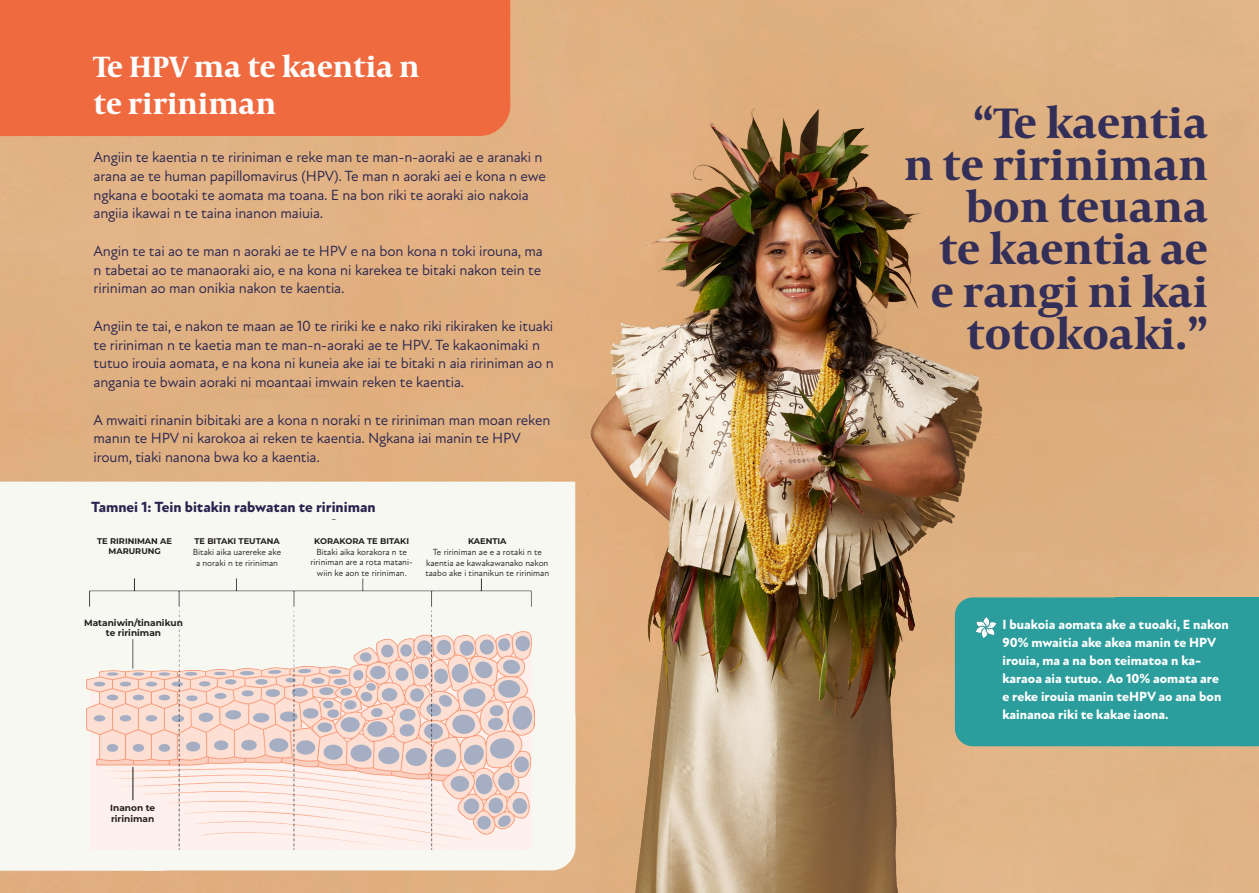
<style>
.page{position:relative;width:1259px;height:893px;background:#e0b081}
.page>*{position:absolute;margin:0;border:0;box-sizing:border-box;transform-origin:0 0}
.t1{font:700 43.65px/42.2px "Capitolium News 2";color:#332f58;text-align:right}
.t2{font:700 30px/37.5px "Capitolium News 2";color:#fff}
.Paragraph{font:15px/18.8px "New Atten";letter-spacing:-.01em;color:#28244f}
.Paragraph-2{font:800 15px "New Atten";color:#28244f}
.t3{font:800 13.5px/18px "New Atten";color:#fff}
.t4{font:9px/10.5px "New Atten";color:#231f20;text-align:center}
.t5{font:700 9px/10.8px "Montserrat";color:#231f20;text-align:center}
.t6{font:700 8.25px/9.9px "Montserrat";color:#231f20;text-align:center}
</style>
<div class="page">
<div style="left:0;top:0;width:510px;height:136px;background:#f06a40"></div>
<div style="left:110px;top:74px;width:400px;height:62px;background:#f06a40;border-radius:31px"></div>
<div style="left:982px;top:597px;width:238px;height:149px;background:#2b9d9d"></div>
<div style="left:1220px;top:597px;width:39px;height:149px;background:#2b9d9d"></div>
<div style="left:1115px;top:597px;width:107px;height:73px;background:#2b9d9d"></div>
<img style="left:982px;top:617px;width:14px;height:21px">
<img style="left:590px;top:104px;width:392px;height:789px">
<div style="left:0;top:482px;width:575px;height:389px;background:#f7f8f2"></div>
<div style="left:121px;top:693px;width:454px;height:177px;background:#f7f8f2;border-radius:24px"></div>
<img style="left:86px;top:520px;width:448px;height:330px">
<div style="left:85px;top:530px;width:479px;height:44px;background:#f7f8f2"></div>
<div style="left:106px;top:624px;width:59px;height:14px;background:#f7f8f2"></div>
<div style="left:103px;top:801px;width:62px;height:23px;background:#fef0ec"></div>
<p class="t2" style="left:94px;top:46px;width:327px">Te HPV ma te kaentia n te ririniman</p>
<p class="Paragraph" style="left:94px;top:148px;width:454px">Angiin te kaentia n te ririniman e reke man te man-n-aoraki ae e aranaki n arana ae te human papillomavirus (HPV). Te man n aoraki aei e kona n ewe ngkana e bootaki te aomata ma toana. E na bon riki te aoraki aio nakoia angiia ikawai n te taina inanon maiuia.</p>
<p class="Paragraph" style="left:94px;top:242px;width:451px;text-align:justify">Angin te tai ao te man n aoraki ae te HPV e na bon kona n toki irouna, ma n tabetai ao te manaoraki aio, e na kona ni karekea te bitaki nakon tein te ririniman ao man onikia nakon te kaentia.</p>
<p class="Paragraph" style="left:94px;top:317px;width:462px">Angiin te tai, e nakon te maan ae 10 te ririki ke e nako riki rikiraken ke ituaki te ririniman n te kaetia man te man-n-aoraki ae te HPV. Te kakaonimaki n tutuo irouia aomata, e na kona ni kuneia ake iai te bitaki n aia ririniman ao n angania te bwain aoraki ni moantaai imwain reken te kaentia.</p>
<p class="Paragraph" style="left:94px;top:410px;width:458px">A mwaiti rinanin bibitaki are a kona n noraki n te ririniman man moan reken manın te HPV ni karokoa ai reken te kaentia. Ngkana iai manin te HPV iroum, tiaki nanona bwa ko a kaentia.</p>
<p class="Paragraph-2" style="left:91px;top:498px;width:286px">Tamnei 1: Tein bitakin rabwatan te ririniman</p>
<p class="t6" style="left:97px;top:536px;width:76px">TE RIRINIMAN AE<br>MARURUNG</p>
<p class="t6" style="left:194px;top:536px;width:87px">TE BITAKI TEUTANA</p>
<p class="t6" style="left:314px;top:536px;width:96px">KORAKORA TE BITAKI</p>
<p class="t4" style="left:310px;top:546px;width:104px">Bitaki aika korakora n te ririniman are a rota matani&shy;wiin ke aon te ririniman.</p>
<p class="t4" style="left:193px;top:547px;width:90px">Bitaki aika uarereke ake a noraki n te ririniman</p>
<p class="t6" style="left:468px;top:536px;width:40px">KAENTIA</p>
<p class="t4" style="left:425px;top:547px;width:125px">Te ririniman ae e a rotaki n te kaentia ae kawakawanako nakon taabo ake i tinanikun te ririniman</p>
<p class="t5" style="left:84px;top:616px;width:100px">Mataniwin/tinanikun te ririniman</p>
<p class="t5" style="left:110px;top:802px;width:47px;text-align:left">Inanon te ririniman</p>
<p class="t1" style="left:904px;top:100px;width:305px">“Te kaentia<br>n te ririniman bon teuana<br>te kaentia ae<br>e rangi ni kai totokoaki.”</p>
<p class="t3" style="left:1002px;top:616px;width:228px">I buakoia aomata ake a tuoaki, E nakon 90% mwaitia ake akea manin te HPV irouia, ma a na bon teimatoa n ka&shy;karaoa aia tutuo. Ao 10% aomata are e reke irouia manin teHPV ao ana bon kainanoa riki te kakae iaona.</p>
</div>
